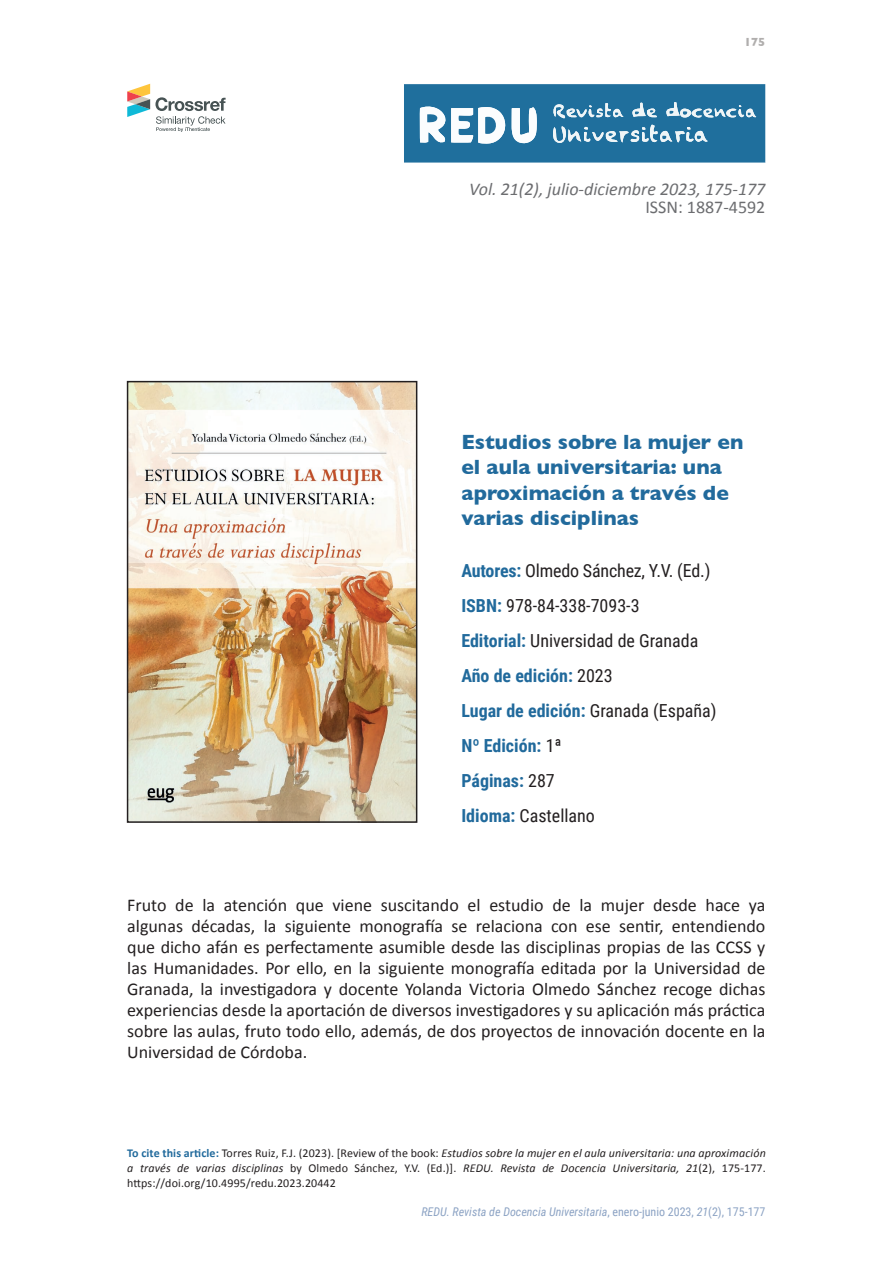
<style>
.page{position:relative;width:893px;height:1263px;background:#fff}
.page>*{position:absolute;margin:0;border:0;box-sizing:border-box;transform-origin:0 0}
.REDU_TIT_RECENSIONES{font:700 21px/25.2px "Gill Sans";color:#216a9c}
.REDU_TXTGRAL_1P{font:18px/21px "Calibri";color:#231f20;text-align:justify}
.REDU_AUTORES2{font:18px "Roboto Condensed";color:#231f20}
.REDU_AUTORES2-2{font:700 18px "Roboto Condensed";color:#216a9c}
.t1{font:italic 18px "Calibri";color:#6c6d70}
.t2{font:18px "Calibri";color:#6c6d70}
.REDU_TOCITE{font:italic 12px/15px "Calibri";letter-spacing:.01em;color:#231f20;text-align:justify}
.t3{font:italic 12px "Roboto Condensed";color:#8ca3c4}
.t4{font:700 12px "Gill Sans";color:#b0aead}
.s1{font-weight:700;color:#216a9c}
.s2{font-weight:400;color:#231f20}
.s3{font-weight:700;font-style:normal;color:#216a9c}
.s4{font-style:normal}
</style>
<div class="page">
<svg style="left:404px;top:84px;width:362px;height:79px;background:#4285ac"></svg>
<img style="left:130px;top:384px;width:284px;height:436px">
<div style="left:127px;top:381px;width:290px;height:442px;border:2px solid #231f20"></div>
<svg style="left:127px;top:84px;width:99px;height:48px"></svg>
<p class="t4" style="left:744px;top:32px;width:23px">175</p>
<p class="t1" style="left:469px;top:176px;width:298px">Vol. 21(2), julio-diciembre 2023, 175-177</p>
<p class="t2" style="left:645px;top:195px;width:122px">ISSN: 1887-4592</p>
<p class="REDU_TIT_RECENSIONES" style="left:461px;top:429px;width:284px">Estudios sobre la mujer en el aula universitaria: una aproximación a través de varias disciplinas</p>
<p class="REDU_AUTORES2" style="left:461px;top:558px;width:251px"><span class="s1">Autores:</span> Olmedo Sánchez, Y.V. (Ed.)</p>
<p class="REDU_AUTORES2" style="left:461px;top:593px;width:180px"><span class="s1">ISBN:</span> 978-84-338-7093-3</p>
<p class="REDU_AUTORES2" style="left:461px;top:628px;width:239px"><span class="s1">Editorial:</span> Universidad de Granada</p>
<p class="REDU_AUTORES2-2" style="left:461px;top:663px;width:153px">Año de edición: <span class="s2">2023</span></p>
<p class="REDU_AUTORES2-2" style="left:461px;top:698px;width:257px">Lugar de edición: <span class="s2">Granada (España)</span></p>
<p class="REDU_AUTORES2-2" style="left:461px;top:733px;width:102px">Nº Edición: <span class="s2">1ª</span></p>
<p class="REDU_AUTORES2-2" style="left:461px;top:768px;width:95px">Páginas: <span class="s2">287</span></p>
<p class="REDU_AUTORES2" style="left:461px;top:803px;width:135px"><span class="s1">Idioma:</span> Castellano</p>
<p class="REDU_TXTGRAL_1P" style="left:127px;top:894px;width:640px">Fruto de la atención que viene suscitando el estudio de la mujer desde hace ya algunas décadas, la siguiente monografía se relaciona con ese sentir, entendiendo que dicho afán es perfectamente asumible desde las disciplinas propias de las CCSS y las Humanidades. Por ello, en la siguiente monografía editada por la Universidad de Granada, la investigadora y docente Yolanda Victoria Olmedo Sánchez recoge dichas experiencias desde la aportación de diversos investigadores y su aplicación más práctica sobre las aulas, fruto todo ello, además, de dos proyectos de innovación docente en la Universidad de Córdoba.</p>
<p class="REDU_TOCITE" style="left:127px;top:1145px;width:640px"><span class="s3">To cite this article:</span> <span class="s4">Torres Ruiz, F.J. (2023). [Review of the book:</span> Estudios sobre la mujer en el aula universitaria: una aproximación a través de varias disciplinas <span class="s4">by Olmedo Sánchez, Y.V. (Ed.)].</span> REDU. Revista de Docencia Universitaria, 21<span class="s4">(2), 175-177. https://doi.org/10.4995/redu.2023.20442</span></p>
<p class="t3" style="left:421px;top:1204px;width:346px">REDU. Revista de Docencia Universitaria<span class="s4">, enero-junio 2023,</span> 21<span class="s4">(2), 175-177</span></p>
</div>
